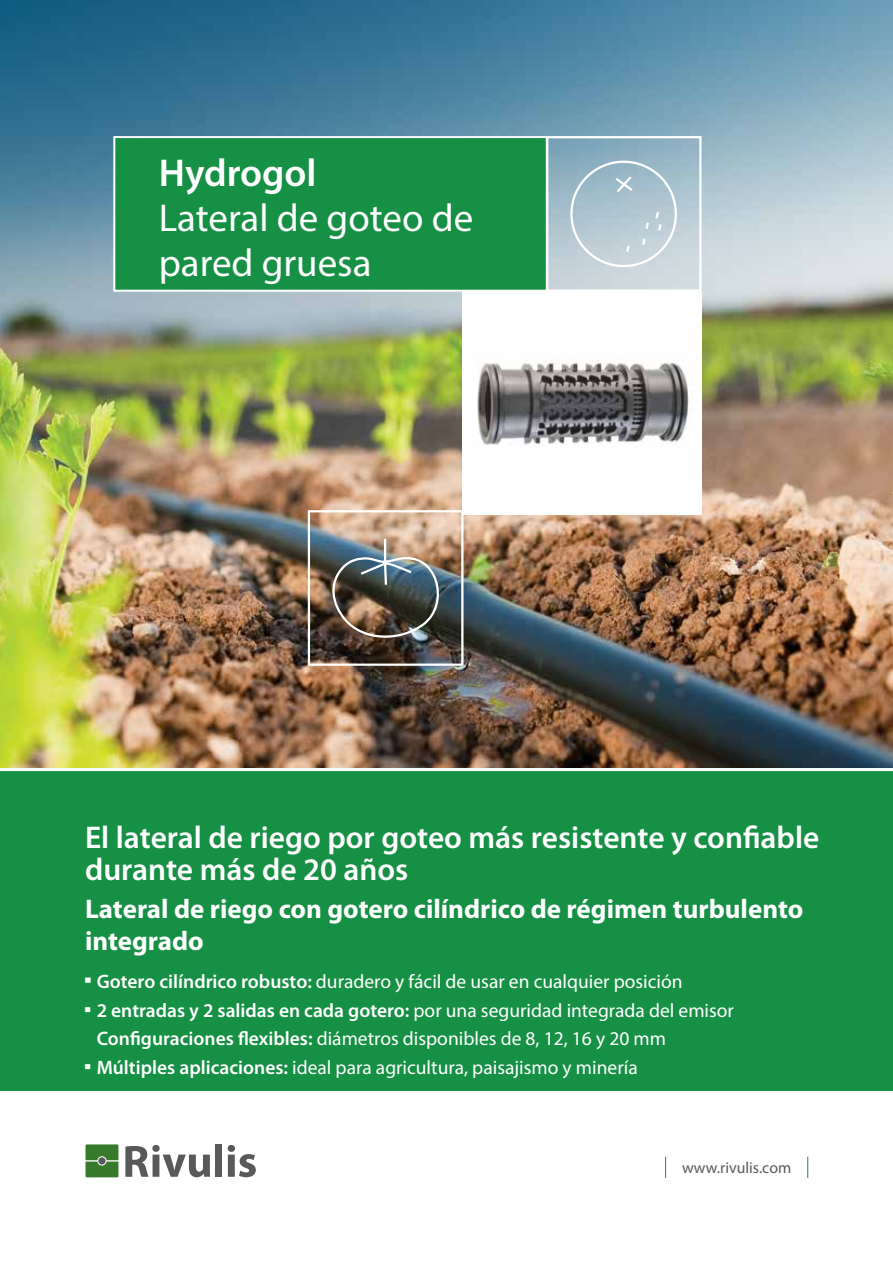
<style>
.page{position:relative;width:893px;height:1263px;background:#fff}
.page>*{position:absolute;margin:0;border:0;box-sizing:border-box;transform-origin:0 0}
.t1{font:39px/45px "Myriad Pro";color:#fff}
.t2{font:600 39px "Myriad Pro";color:#fff}
.t3{font:600 31.5px/31.5px "Myriad Pro";color:#fff}
.t4{font:700 27px/31.5px "Myriad Pro";color:#fff}
.t5{font:19.5px/28.5px "Myriad Pro";color:#fff}
.t6{font:15.9px "Myriad Pro";color:#58595b}
.s1{font-family:"Verdana";font-size:24px}
.s2{font-weight:600}
.s3{font-family:"Verdana";font-size:22.5px}
</style>
<div class="page">
<svg style="left:85px;top:1144px;width:33px;height:33px"></svg>
<svg style="left:125px;top:1145px;width:85px;height:32px"></svg>
<div style="left:215px;top:1144px;width:7px;height:33px;background:#58595b"></div>
<svg style="left:228px;top:1145px;width:28px;height:32px"></svg>
<div style="left:98px;top:1157px;width:8px;height:7px;background:#58595b;border-radius:50%"></div>
<svg style="left:665px;top:1157px;width:1px;height:21px"></svg>
<svg style="left:807px;top:1157px;width:1px;height:21px"></svg>
<img style="left:0;top:0;width:893px;height:768px">
<div style="left:114px;top:137px;width:433px;height:154px;background:#169045"></div>
<div style="left:113px;top:136px;width:435px;height:156px;border:2px solid #fff"></div>
<div style="left:546px;top:136px;width:155px;height:156px;border:2px solid #fff"></div>
<svg style="left:569px;top:159px;width:109px;height:110px;background:#b5c9d3"></svg>
<img style="left:462px;top:292px;width:239px;height:223px">
<div style="left:308px;top:510px;width:155px;height:156px;border:2px solid #fff"></div>
<img style="left:325px;top:537px;width:129px;height:108px">
<div style="left:0;top:768px;width:893px;height:322px;background:#169045"></div>
<hr style="left:0;top:768px;width:893px;height:3px;background:#fff">
<h1 class="t2" style="left:159px;top:158px;width:159px">Hydrogol</h1>
<h1 class="t1" style="left:159px;top:199px;width:316px">Lateral de goteo de pared gruesa</h1>
<h2 class="t3" style="left:85px;top:824px;width:736px">El lateral de riego por goteo más resistente y confiable durante más de 20 años</h2>
<h3 class="t4" style="left:85px;top:895px;width:720px">Lateral de riego con gotero cilíndrico de régimen turbulento integrado</h3>
<p class="t5" style="left:84px;top:969px;width:600px"><span class="s1">▪</span> <span class="s2">Gotero cilíndrico robusto:</span> duradero y fácil de usar en cualquier posición</p>
<p class="t5" style="left:97px;top:997px;width:639px;text-indent:-13px"><span class="s3">▪</span> <span class="s2">2 entradas y 2 salidas en cada gotero:</span> por una seguridad integrada del emisor<br><span class="s2">Configuraciones flexibles:</span> diámetros disponibles de 8, 12, 16 y 20 mm</p>
<p class="t5" style="left:84px;top:1054px;width:555px"><span class="s3">▪</span> <span class="s2">Múltiples aplicaciones:</span> ideal para agricultura, paisajismo y minería</p>
<p class="t6" style="left:682px;top:1162px;width:111px">www.rivulis.com</p>
</div>
